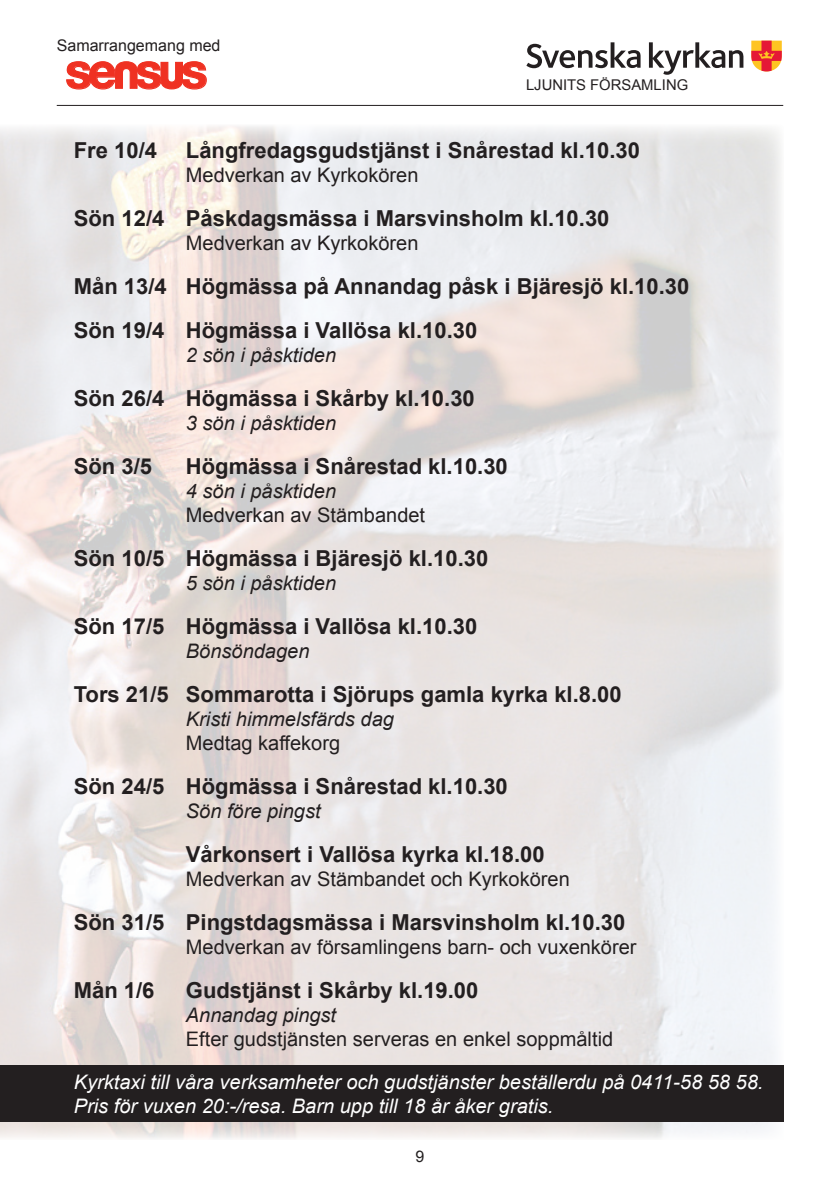
<style>
.page{position:relative;width:840px;height:1191px;background:#fff}
.page>*{position:absolute;margin:0;border:0;box-sizing:border-box;transform-origin:0 0}
.t1{font:700 49.8px "Helvetica Neue";color:#ef3122}
.t2{font:700 22px/44px "Arial";color:#231f20}
.t3{font:20px "Arial";color:#231f20}
.t4{font:italic 20px/24px "Arial";color:#fff}
.t5{font:italic 20px "Arial";color:#231f20}
.t6{font:16px "Arial";color:#231f20}
.t7{font:14.8px "Arial";color:#231f20}
.s1{font-family:"Bauhaus";font-weight:600;font-size:53.2px}
</style>
<div class="page">
<img style="left:0;top:126px;width:782px;height:1013px">
<hr style="left:57px;top:105px;width:725px;height:1px;background:#231f20">
<svg style="left:526px;top:42px;width:114px;height:26px"></svg>
<svg style="left:648px;top:42px;width:95px;height:33px"></svg>
<svg style="left:751px;top:41px;width:30px;height:30px"></svg>
<div style="left:0;top:1065px;width:782px;height:57px;background:#231f20"></div>
<img style="left:0;top:1053px;width:1px;height:95px">
<p class="t6" style="left:57px;top:35px;width:165px">Samarrangemang med</p>
<h1 class="t1" style="left:65px;top:40px;width:144px">se<span class="s1">n</span>s<span class="s1">u</span>s</h1>
<p class="t7" style="left:525px;top:75px;width:164px">LJUNITS FÖRSAMLING</p>
<p class="t2" style="left:74px;top:129px;width:85px">Fre 10/4</p>
<p class="t2" style="left:186px;top:129px;width:455px">Långfredagsgudstjänst i Snårestad kl.10.30</p>
<p class="t3" style="left:186px;top:162px;width:234px">Medverkan av Kyrkokören</p>
<p class="t2" style="left:74px;top:197px;width:537px">Sön 12/4 Påskdagsmässa i Marsvinsholm kl.10.30</p>
<p class="t3" style="left:186px;top:230px;width:234px">Medverkan av Kyrkokören</p>
<p class="t2" style="left:74px;top:265px;width:616px">Mån 13/4 Högmässa på Annandag påsk i Bjäresjö kl.10.30<br>Sön 19/4 Högmässa i Vallösa kl.10.30</p>
<p class="t5" style="left:186px;top:342px;width:152px">2 sön i påsktiden</p>
<p class="t2" style="left:74px;top:377px;width:402px">Sön 26/4 Högmässa i Skårby kl.10.30</p>
<p class="t5" style="left:186px;top:410px;width:152px">3 sön i påsktiden</p>
<p class="t2" style="left:74px;top:445px;width:80px">Sön 3/5</p>
<p class="t2" style="left:186px;top:445px;width:323px">Högmässa i Snårestad kl.10.30</p>
<p class="t5" style="left:186px;top:478px;width:152px">4 sön i påsktiden</p>
<p class="t3" style="left:186px;top:502px;width:240px">Medverkan av Stämbandet</p>
<p class="t2" style="left:74px;top:537px;width:416px">Sön 10/5 Högmässa i Bjäresjö kl.10.30</p>
<p class="t5" style="left:186px;top:570px;width:152px">5 sön i påsktiden</p>
<p class="t2" style="left:74px;top:605px;width:405px">Sön 17/5 Högmässa i Vallösa kl.10.30</p>
<p class="t5" style="left:186px;top:638px;width:125px">Bönsöndagen</p>
<p class="t2" style="left:74px;top:673px;width:549px">Tors 21/5 Sommarotta i Sjörups gamla kyrka kl.8.00</p>
<p class="t5" style="left:186px;top:706px;width:209px">Kristi himmelsfärds dag</p>
<p class="t3" style="left:186px;top:730px;width:156px">Medtag kaffekorg</p>
<p class="t2" style="left:74px;top:765px;width:435px">Sön 24/5 Högmässa i Snårestad kl.10.30</p>
<p class="t5" style="left:186px;top:798px;width:136px">Sön före pingst</p>
<p class="t2" style="left:186px;top:833px;width:360px">Vårkonsert i Vallösa kyrka kl.18.00</p>
<p class="t3" style="left:186px;top:866px;width:385px">Medverkan av Stämbandet och Kyrkokören</p>
<p class="t2" style="left:74px;top:901px;width:552px">Sön 31/5 Pingstdagsmässa i Marsvinsholm kl.10.30</p>
<p class="t3" style="left:186px;top:934px;width:452px">Medverkan av församlingens barn- och vuxenkörer</p>
<p class="t2" style="left:74px;top:969px;width:82px">Mån 1/6</p>
<p class="t2" style="left:186px;top:969px;width:294px">Gudstjänst i Skårby kl.19.00</p>
<p class="t5" style="left:186px;top:1002px;width:152px">Annandag pingst</p>
<p class="t3" style="left:186px;top:1026px;width:428px">Efter gudstjänsten serveras en enkel soppmåltid</p>
<p class="t4" style="left:74px;top:1070px;width:690px">Kyrktaxi till våra verksamheter och gudstjänster beställerdu på 0411-58 58 58.<br>Pris för vuxen 20:-/resa. Barn upp till 18 år åker gratis.</p>
<p class="t6" style="left:415px;top:1146px;width:10px">9</p>
</div>
